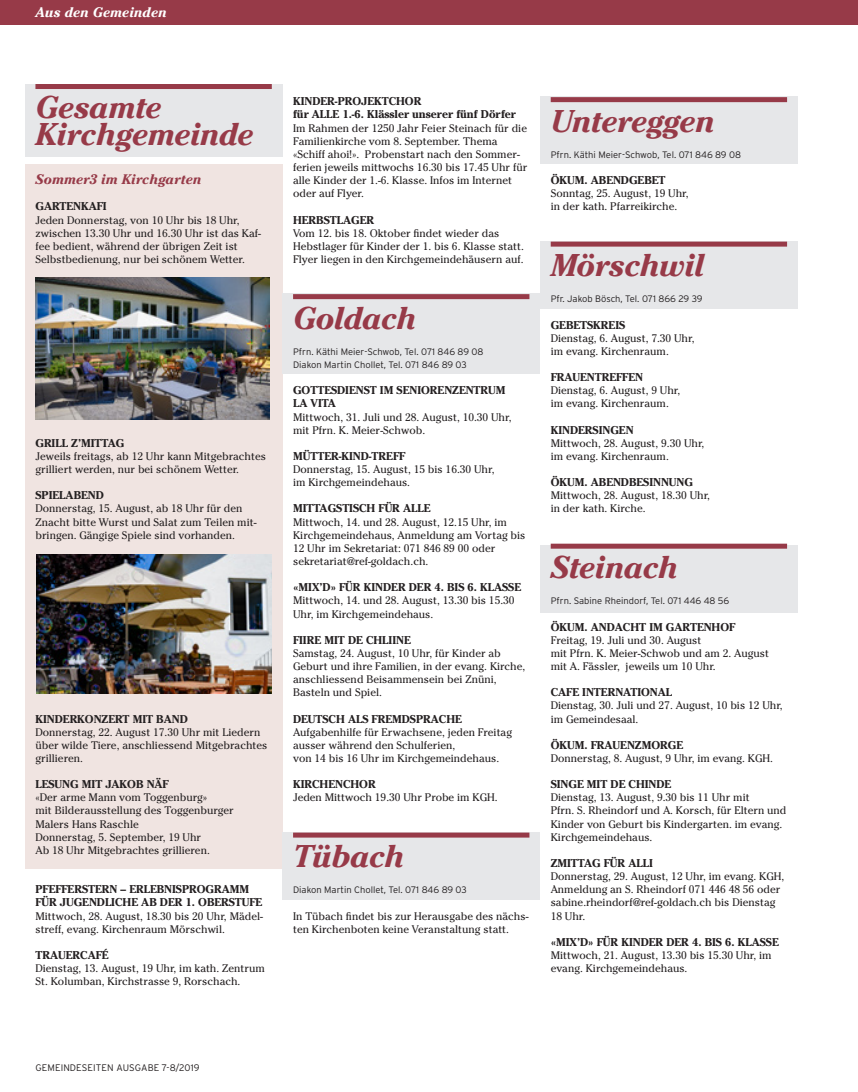
<style>
.page{position:relative;width:858px;height:1092px;background:#fff}
.page>*{position:absolute;margin:0;border:0;box-sizing:border-box;transform-origin:0 0}
.t1{font:italic 700 31.25px/26.2px "Cheltenham Std";letter-spacing:-.025em;color:#973a48}
.t2{font:italic 700 13.75px "Cheltenham Std";letter-spacing:-.005em;color:#973a48}
.t3{font:italic 700 13.75px "Cheltenham Std";letter-spacing:-.005em;color:#fff}
.t4{font:700 11.25px/13.1px "Cheltenham Std";color:#231f20}
.t5{font:11px/13.1px "Cheltenham Std";color:#231f20}
.t6{font:300 9.5px "Interstate";letter-spacing:.01em;color:#231f20}
.t7{font:300 9.38px/13.1px "Interstate";color:#231f20}
</style>
<div class="page">
<div style="left:0;top:0;width:857px;height:25px;background:#973a48"></div>
<div style="left:25px;top:164px;width:258px;height:704px;background:#f0e4e1"></div>
<div style="left:282px;top:293px;width:258px;height:80px;background:#e6e7e9"></div>
<div style="left:540px;top:544px;width:257px;height:68px;background:#e6e7e9"></div>
<div style="left:540px;top:241px;width:257px;height:67px;background:#e6e7e9"></div>
<div style="left:282px;top:832px;width:258px;height:68px;background:#e6e7e9"></div>
<div style="left:540px;top:96px;width:257px;height:68px;background:#e6e7e9"></div>
<div style="left:293px;top:294px;width:236px;height:5px;background:#973a48"></div>
<div style="left:293px;top:832px;width:236px;height:5px;background:#973a48"></div>
<div style="left:25px;top:84px;width:258px;height:72px;background:#e6e7e9"></div>
<div style="left:550px;top:97px;width:237px;height:5px;background:#973a48"></div>
<div style="left:550px;top:241px;width:237px;height:5px;background:#973a48"></div>
<div style="left:550px;top:543px;width:237px;height:5px;background:#973a48"></div>
<div style="left:35px;top:84px;width:237px;height:5px;background:#973a48"></div>
<img style="left:35px;top:277px;width:234px;height:142px">
<img style="left:37px;top:554px;width:235px;height:139px">
<p class="t3" style="left:35px;top:4px;width:133px">Aus den Gemeinden</p>
<h1 class="t1" style="left:35px;top:95px;width:220px">Gesamte<br>Kirchgemeinde</h1>
<p class="t2" style="left:35px;top:171px;width:168px">Sommer3 im Kirchgarten</p>
<p class="t4" style="left:35px;top:200px;width:73px">GARTENKAFI</p>
<p class="t5" style="left:35px;top:213px;width:227px">Jeden Donnerstag, von 10 Uhr bis 18 Uhr, zwischen 13.30 Uhr und 16.30 Uhr ist das Kaf&shy;fee bedient, während der übrigen Zeit ist Selbstbedienung, nur bei schönem Wetter.</p>
<p class="t4" style="left:35px;top:436px;width:90px">GRILL Z’MITTAG</p>
<p class="t5" style="left:35px;top:449px;width:232px">Jeweils freitags, ab 12 Uhr kann Mitgebrachtes grilliert werden, nur bei schönem Wetter.</p>
<p class="t4" style="left:35px;top:488px;width:70px">SPIELABEND</p>
<p class="t5" style="left:35px;top:502px;width:222px">Donnerstag, 15. August, ab 18 Uhr für den<br>Znacht bitte Wurst und Salat zum Teilen mit&shy;bringen. Gängige Spiele sind vorhanden.</p>
<p class="t4" style="left:35px;top:712px;width:154px">KINDERKONZERT MIT BAND</p>
<p class="t5" style="left:35px;top:725px;width:233px">Donnerstag, 22. August 17.30 Uhr mit Liedern über wilde Tiere, anschliessend Mitgebrachtes grillieren.</p>
<p class="t4" style="left:35px;top:777px;width:135px">LESUNG MIT JAKOB NÄF</p>
<p class="t5" style="left:35px;top:791px;width:200px">«Der arme Mann vom Toggenburg»<br>mit Bilderausstellung des Toggenburger<br>Malers Hans Raschle<br>Donnerstag, 5. September, 19 Uhr<br>Ab 18 Uhr Mitgebrachtes grillieren.</p>
<p class="t4" style="left:35px;top:882px;width:228px">PFEFFERSTERN – ERLEBNISPROGRAMM<br>FÜR JUGENDLICHE AB DER 1. OBERSTUFE</p>
<p class="t5" style="left:35px;top:909px;width:229px">Mittwoch, 28. August, 18.30 bis 20 Uhr, Mädel&shy;streff, evang. Kirchenraum Mörschwil.</p>
<p class="t4" style="left:35px;top:948px;width:75px">TRAUERCAFÉ</p>
<p class="t5" style="left:35px;top:961px;width:231px">Dienstag, 13. August, 19 Uhr, im kath. Zentrum<br>St. Kolumban, Kirchstrasse 9, Rorschach.</p>
<p class="t4" style="left:293px;top:95px;width:224px">KINDER-PROJEKTCHOR<br>für ALLE 1.-6. Klässler unserer fünf Dörfer</p>
<p class="t5" style="left:293px;top:121px;width:236px">Im Rahmen der 1250 Jahr Feier Steinach für die Familienkirche vom 8. September. Thema «Schiff ahoi!». Probenstart nach den Sommer&shy;ferien jeweils mittwochs 16.30 bis 17.45 Uhr für alle Kinder der 1.-6. Klasse. Infos im Internet oder auf Flyer.</p>
<p class="t4" style="left:293px;top:213px;width:83px">HERBSTLAGER</p>
<p class="t5" style="left:293px;top:226px;width:232px">Vom 12. bis 18. Oktober findet wieder das<br>Hebstlager für Kinder der 1. bis 6. Klasse statt.<br>Flyer liegen in den Kirchgemeindehäusern auf.</p>
<h1 class="t1" style="left:293px;top:305px;width:125px">Goldach</h1>
<p class="t7" style="left:293px;top:345px;width:192px">Pfrn. Käthi Meier-Schwob, Tel. 071 846 89 08<br>Diakon Martin Chollet, Tel. 071 846 89 03</p>
<p class="t4" style="left:293px;top:383px;width:214px">GOTTESDIENST IM SENIORENZENTRUM<br>LA VITA</p>
<p class="t5" style="left:293px;top:410px;width:220px">Mittwoch, 31. Juli und 28. August, 10.30 Uhr, mit Pfrn. K. Meier-Schwob.</p>
<p class="t4" style="left:293px;top:449px;width:114px">MÜTTER-KIND-TREFF</p>
<p class="t5" style="left:293px;top:462px;width:203px">Donnerstag, 15. August, 15 bis 16.30 Uhr, im Kirchgemeindehaus.</p>
<p class="t4" style="left:293px;top:502px;width:139px">MITTAGSTISCH FÜR ALLE</p>
<p class="t5" style="left:293px;top:515px;width:234px">Mittwoch, 14. und 28. August, 12.15 Uhr, im Kirchgemeindehaus, Anmeldung am Vortag bis 12 Uhr im Sekretariat: 071 846 89 00 oder sekretariat@ref-goldach.ch.</p>
<p class="t4" style="left:293px;top:580px;width:229px">«MIX’D» FÜR KINDER DER 4. BIS 6. KLASSE</p>
<p class="t5" style="left:293px;top:594px;width:223px">Mittwoch, 14. und 28. August, 13.30 bis 15.30<br>Uhr, im Kirchgemeindehaus.</p>
<p class="t4" style="left:293px;top:633px;width:119px">FIIRE MIT DE CHLIINE</p>
<p class="t5" style="left:293px;top:646px;width:234px">Samstag, 24. August, 10 Uhr, für Kinder ab Geburt und ihre Familien, in der evang. Kirche, anschliessend Beisammensein bei Znüni, Basteln und Spiel.</p>
<p class="t4" style="left:293px;top:712px;width:170px">DEUTSCH ALS FREMDSPRACHE</p>
<p class="t5" style="left:293px;top:725px;width:220px">Aufgabenhilfe für Erwachsene, jeden Freitag ausser während den Schulferien,<br>von 14 bis 16 Uhr im Kirchgemeindehaus.</p>
<p class="t4" style="left:293px;top:777px;width:84px">KIRCHENCHOR</p>
<p class="t5" style="left:293px;top:791px;width:206px">Jeden Mittwoch 19.30 Uhr Probe im KGH.</p>
<h1 class="t1" style="left:293px;top:843px;width:113px">Tübach</h1>
<p class="t7" style="left:293px;top:883px;width:175px">Diakon Martin Chollet, Tel. 071 846 89 03</p>
<p class="t5" style="left:293px;top:909px;width:237px">In Tübach findet bis zur Herausgabe des nächs&shy;ten Kirchenboten keine Veranstaltung statt.</p>
<h1 class="t1" style="left:550px;top:108px;width:166px">Untereggen</h1>
<p class="t7" style="left:550px;top:148px;width:192px">Pfrn. Käthi Meier-Schwob, Tel. 071 846 89 08</p>
<p class="t4" style="left:550px;top:173px;width:116px">ÖKUM. ABENDGEBET</p>
<p class="t5" style="left:550px;top:187px;width:139px">Sonntag, 25. August, 19 Uhr, in der kath. Pfarreikirche.</p>
<h1 class="t1" style="left:550px;top:252px;width:155px">Mörschwil</h1>
<p class="t7" style="left:550px;top:292px;width:153px">Pfr. Jakob Bösch, Tel. 071 866 29 39</p>
<p class="t4" style="left:550px;top:318px;width:76px">GEBETSKREIS</p>
<p class="t5" style="left:550px;top:331px;width:145px">Dienstag, 6. August, 7.30 Uhr, im evang. Kirchenraum.</p>
<p class="t4" style="left:550px;top:370px;width:94px">FRAUENTREFFEN</p>
<p class="t5" style="left:550px;top:384px;width:131px">Dienstag, 6. August, 9 Uhr, im evang. Kirchenraum.</p>
<p class="t4" style="left:550px;top:423px;width:84px">KINDERSINGEN</p>
<p class="t5" style="left:550px;top:436px;width:155px">Mittwoch, 28. August, 9.30 Uhr, im evang. Kirchenraum.</p>
<p class="t4" style="left:550px;top:475px;width:144px">ÖKUM. ABENDBESINNUNG</p>
<p class="t5" style="left:550px;top:489px;width:161px">Mittwoch, 28. August, 18.30 Uhr, in der kath. Kirche.</p>
<h1 class="t1" style="left:550px;top:554px;width:129px">Steinach</h1>
<p class="t7" style="left:550px;top:594px;width:180px">Pfrn. Sabine Rheindorf, Tel. 071 446 48 56</p>
<p class="t4" style="left:550px;top:620px;width:186px">ÖKUM. ANDACHT IM GARTENHOF</p>
<p class="t5" style="left:550px;top:633px;width:220px">Freitag, 19. Juli und 30. August<br>mit Pfrn. K. Meier-Schwob und am 2. August mit A. Fässler, jeweils um 10 Uhr.</p>
<p class="t4" style="left:550px;top:685px;width:123px">CAFE INTERNATIONAL</p>
<p class="t5" style="left:550px;top:699px;width:233px">Dienstag, 30. Juli und 27. August, 10 bis 12 Uhr, im Gemeindesaal.</p>
<p class="t4" style="left:550px;top:738px;width:134px">ÖKUM. FRAUENZMORGE</p>
<p class="t5" style="left:550px;top:751px;width:224px">Donnerstag, 8. August, 9 Uhr, im evang. KGH.</p>
<p class="t4" style="left:550px;top:777px;width:122px">SINGE MIT DE CHINDE</p>
<p class="t5" style="left:550px;top:791px;width:237px">Dienstag, 13. August, 9.30 bis 11 Uhr mit<br>Pfrn. S. Rheindorf und A. Korsch, für Eltern und Kinder von Geburt bis Kindergarten. im evang.<br>Kirchgemeindehaus.</p>
<p class="t4" style="left:550px;top:856px;width:104px">ZMITTAG FÜR ALLI</p>
<p class="t5" style="left:550px;top:869px;width:235px">Donnerstag, 29. August, 12 Uhr, im evang. KGH, Anmeldung an S. Rheindorf 071 446 48 56 oder sabine.rheindorf@ref-goldach.ch bis Dienstag 18 Uhr.</p>
<p class="t4" style="left:550px;top:935px;width:229px">«MIX’D» FÜR KINDER DER 4. BIS 6. KLASSE</p>
<p class="t5" style="left:550px;top:948px;width:222px">Mittwoch, 21. August, 13.30 bis 15.30 Uhr, im evang. Kirchgemeindehaus.</p>
<p class="t6" style="left:35px;top:1061px;width:166px">GEMEINDESEITEN AUSGABE 7-8/2019</p>
</div>
